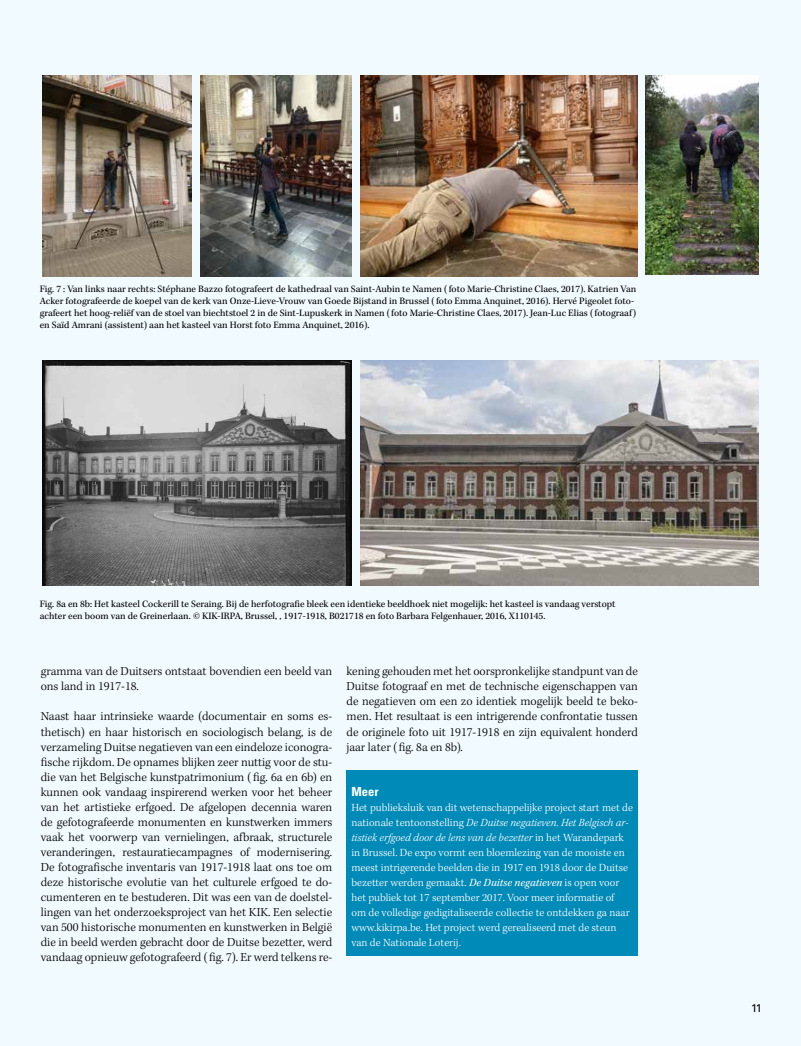
<style>
.page{position:relative;width:801px;height:1046px;background:#fff}
.page>*{position:absolute;margin:0;border:0;box-sizing:border-box;transform-origin:0 0}
.t1{font:300 12.5px/15px "Kepler Std";color:#000;text-align:justify}
.t2{font:700 condensed 12.5px "Univers LT Std";color:#fff}
.t3{font:300 11.25px/15px "Kepler Std";color:#fff}
.t4{font:11.25px "Univers LT Std";color:#000}
.t5{font:10px/12px "Kepler Std";color:#000}
.s1{font-style:italic}
.s2{font-weight:400;font-style:italic}
</style>
<div class="page">
<div style="left:0;top:0;width:801px;height:1045px;background:#f1fafe"></div>
<div style="left:346px;top:770px;width:292px;height:185px;background:#008ab7"></div>
<img style="left:43px;top:75px;width:149px;height:201px">
<img style="left:200px;top:75px;width:151px;height:201px">
<img style="left:645px;top:75px;width:113px;height:199px">
<img style="left:361px;top:75px;width:276px;height:201px">
<img style="left:43px;top:360px;width:308px;height:225px">
<img style="left:361px;top:360px;width:397px;height:225px">
<p class="t5" style="left:40px;top:283px;width:598px">Fig. 7 : Van links naar rechts: Stéphane Bazzo fotografeert de kathedraal van Saint-Aubin te Namen ( foto Marie-Christine Claes, 2017). Katrien Van Acker fotografeerde de koepel van de kerk van Onze-Lieve-Vrouw van Goede Bijstand in Brussel ( foto Emma Anquinet, 2016). Hervé Pigeolet foto&shy;grafeert het hoog-reliëf van de stoel van biechtstoel 2 in de Sint-Lupuskerk in Namen ( foto Marie-Christine Claes, 2017). Jean-Luc Elias ( fotograaf) en Saïd Amrani (assistent) aan het kasteel van Horst foto Emma Anquinet, 2016).</p>
<p class="t5" style="left:40px;top:598px;width:577px">Fig. 8a en 8b: Het kasteel Cockerill te Seraing. Bij de herfotografie bleek een identieke beeldhoek niet mogelijk: het kasteel is vandaag verstopt achter een boom van de Greinerlaan. © KIK-IRPA, Brussel, , 1917-1918, B021718 en foto Barbara Felgenhauer, 2016, X110145.</p>
<p class="t1" style="left:41px;top:664px;width:293px">gramma van de Duitsers ontstaat bovendien een beeld van ons land in 1917-18.</p>
<p class="t1" style="left:41px;top:709px;width:293px">Naast haar intrinsieke waarde (documentair en soms es&shy;thetisch) en haar historisch en sociologisch belang, is de verzameling Duitse negatieven van een eindeloze iconogra&shy;fische rijkdom. De opnames blijken zeer nuttig voor de stu&shy;die van het Belgische kunstpatrimonium ( fig. 6a en 6b) en kunnen ook vandaag inspirerend werken voor het beheer van het artistieke erfgoed. De afgelopen decennia waren de gefotografeerde monumenten en kunstwerken immers vaak het voorwerp van vernielingen, afbraak, structurele veranderingen, restauratiecampagnes of modernisering.<br>De fotografische inventaris van 1917-1918 laat ons toe om deze historische evolutie van het culturele erfgoed te do&shy;cumenteren en te bestuderen. Dit was een van de doelstel&shy;lingen van het onderzoeksproject van het KIK. Een selectie van 500 historische monumenten en kunstwerken in België die in beeld werden gebracht door de Duitse bezetter, werd vandaag opnieuw gefotografeerd ( fig. 7). Er werd telkens re-</p>
<p class="t1" style="left:346px;top:664px;width:293px">kening gehouden met het oorspronkelijke standpunt van de Duitse fotograaf en met de technische eigenschappen van de negatieven om een zo identiek mogelijk beeld te beko&shy;men. Het resultaat is een intrigerende confrontatie tussen de originele foto uit 1917-1918 en zijn equivalent honderd jaar later ( fig. 8a en 8b).</p>
<p class="t2" style="left:351px;top:783px;width:29px">Meer</p>
<p class="t3" style="left:351px;top:799px;width:283px">Het publieksluik van dit wetenschappelijke project start met de nationale tentoonstelling <span class="s1">De Duitse negatieven. Het Belgisch ar&shy;tistiek erfgoed door de lens van de bezetter</span> in het Warandepark in Brussel. De expo vormt een bloemlezing van de mooiste en meest intrigerende beelden die in 1917 en 1918 door de Duitse bezetter werden gemaakt. <span class="s2">De Duitse negatieven</span> is open voor het publiek tot 17 september 2017. Voor meer informatie of<br>om de volledige gedigitaliseerde collectie te ontdekken ga naar www.kikirpa.be. Het project werd gerealiseerd met de steun van de Nationale Loterij.</p>
<p class="t4" style="left:751px;top:1000px;width:20px">1123</p>
</div>
